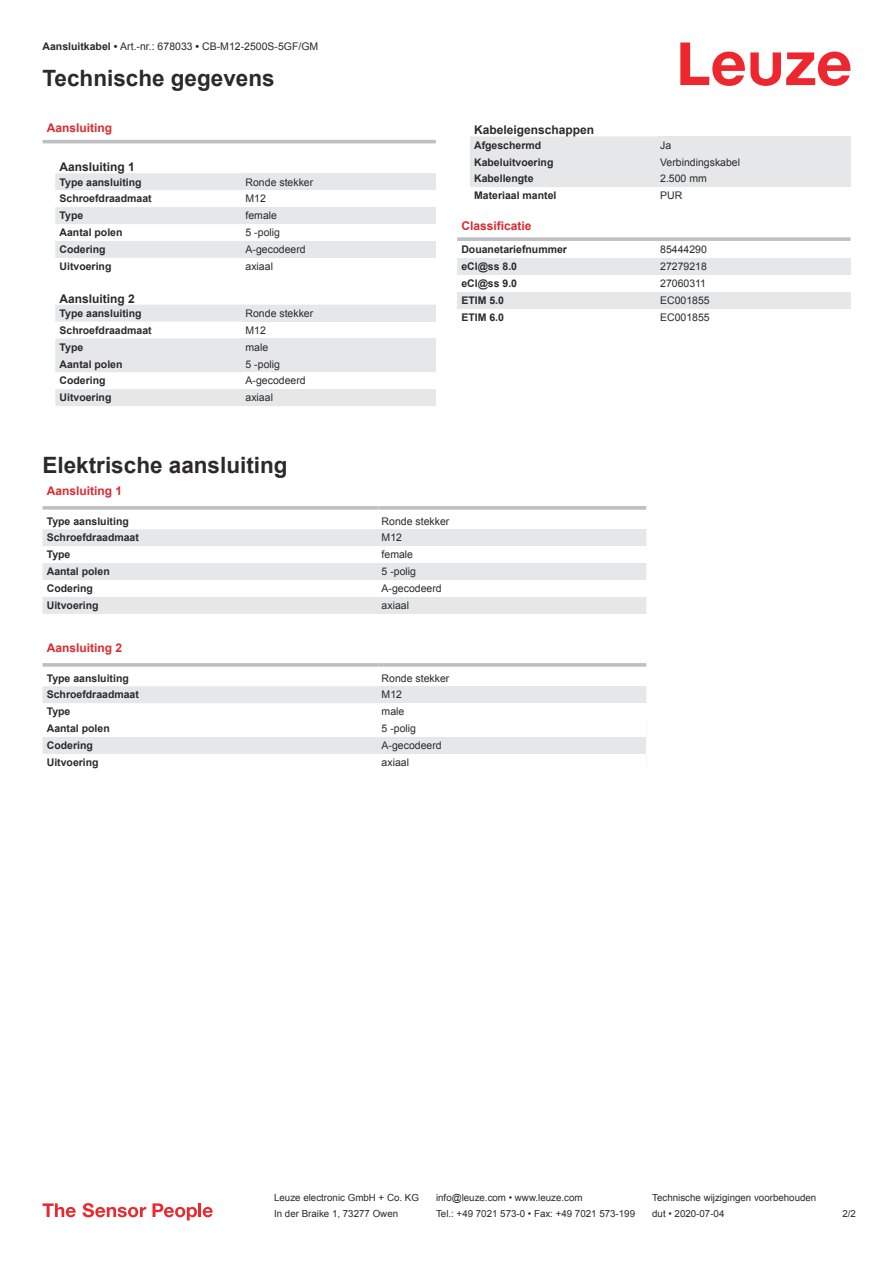
<style>
.page{position:relative;width:893px;height:1263px;background:#fff}
.page>*{position:absolute;margin:0;border:0;box-sizing:border-box;transform-origin:0 0}
.t1{font:700 22.5px "Arial";color:#2b292a}
.t2{font:700 12px "Arial";color:#db2a30}
.t3{font:700 12px "Arial";color:#2b292a}
.t4{font:700 10.5px "Arial";color:#2b292a}
.t5{font:10.5px "Arial";color:#2b292a}
.t6{font:9.75px "Arial";color:#2b292a}
.s1{font-weight:700}
</style>
<div class="page">
<svg style="left:680px;top:43px;width:170px;height:43px"></svg>
<svg style="left:55px;top:173px;width:187px;height:233px;fill:#eeeef0"></svg>
<hr style="left:43px;top:140px;width:393px;height:3px;background:#bdbfc1">
<div style="left:242px;top:173px;width:194px;height:17px;background:#e6e7e9"></div>
<div style="left:242px;top:207px;width:194px;height:17px;background:#e6e7e9"></div>
<div style="left:242px;top:241px;width:194px;height:17px;background:#e6e7e9"></div>
<div style="left:242px;top:305px;width:194px;height:17px;background:#e6e7e9"></div>
<div style="left:242px;top:338px;width:194px;height:17px;background:#e6e7e9"></div>
<div style="left:242px;top:355px;width:194px;height:17px;background:#e6e7e9"></div>
<div style="left:242px;top:389px;width:194px;height:17px;background:#e6e7e9"></div>
<svg style="left:43px;top:529px;width:335px;height:85px;fill:#e6e7e9"></svg>
<svg style="left:43px;top:506px;width:335px;height:4px"></svg>
<svg style="left:378px;top:506px;width:268px;height:4px"></svg>
<div style="left:378px;top:529px;width:268px;height:17px;background:#e6e7e9"></div>
<div style="left:378px;top:563px;width:268px;height:17px;background:#e6e7e9"></div>
<div style="left:378px;top:597px;width:268px;height:17px;background:#e6e7e9"></div>
<svg style="left:43px;top:686px;width:335px;height:68px"></svg>
<svg style="left:43px;top:663px;width:335px;height:4px"></svg>
<svg style="left:378px;top:663px;width:268px;height:4px"></svg>
<div style="left:378px;top:686px;width:268px;height:17px;background:#e6e7e9"></div>
<div style="left:378px;top:737px;width:268px;height:17px;background:#e6e7e9"></div>
<div style="left:470px;top:136px;width:187px;height:51px;background:#e6e7e9"></div>
<div style="left:657px;top:136px;width:193px;height:17px;background:#e6e7e9"></div>
<div style="left:657px;top:153px;width:193px;height:17px;background:#e6e7e9"></div>
<div style="left:657px;top:170px;width:193px;height:17px;background:#e6e7e9"></div>
<svg style="left:457px;top:237px;width:393px;height:4px;background:#c3c5c7"></svg>
<div style="left:457px;top:258px;width:200px;height:17px;background:#e6e7e9"></div>
<div style="left:657px;top:258px;width:193px;height:17px;background:#e6e7e9"></div>
<div style="left:457px;top:292px;width:200px;height:17px;background:#e6e7e9"></div>
<div style="left:657px;top:292px;width:193px;height:17px;background:#e6e7e9"></div>
<svg style="left:43px;top:1203px;width:33px;height:14px"></svg>
<svg style="left:83px;top:1203px;width:63px;height:14px"></svg>
<svg style="left:153px;top:1203px;width:44px;height:17px"></svg>
<hr style="left:198px;top:1203px;width:3px;height:14px;background:#ed272d">
<svg style="left:203px;top:1207px;width:10px;height:10px"></svg>
<p class="t5" style="left:43px;top:43px;width:277px"><span class="s1">Aansluitkabel •</span> Art.-nr.: 678033 <span class="s1">•</span> CB-M12-2500S-5GF/GM</p>
<h1 class="t1" style="left:43px;top:70px;width:234px">Technische gegevens</h1>
<p class="t2" style="left:47px;top:123px;width:67px">Aansluiting</p>
<p class="t3" style="left:60px;top:162px;width:77px">Aansluiting 1</p>
<p class="t4" style="left:60px;top:178px;width:84px">Type aansluiting</p>
<p class="t5" style="left:246px;top:178px;width:69px">Ronde stekker</p>
<p class="t4" style="left:60px;top:195px;width:94px">Schroefdraadmaat</p>
<p class="t5" style="left:246px;top:195px;width:22px">M12</p>
<p class="t4" style="left:60px;top:212px;width:25px">Type</p>
<p class="t5" style="left:246px;top:212px;width:33px">female</p>
<p class="t4" style="left:60px;top:229px;width:65px">Aantal polen</p>
<p class="t5" style="left:246px;top:229px;width:36px">5 -polig</p>
<p class="t4" style="left:60px;top:245px;width:48px">Codering</p>
<p class="t5" style="left:246px;top:245px;width:62px">A-gecodeerd</p>
<p class="t4" style="left:60px;top:262px;width:53px">Uitvoering</p>
<p class="t5" style="left:246px;top:262px;width:29px">axiaal</p>
<p class="t3" style="left:60px;top:294px;width:77px">Aansluiting 2</p>
<p class="t4" style="left:60px;top:309px;width:84px">Type aansluiting</p>
<p class="t5" style="left:246px;top:309px;width:69px">Ronde stekker</p>
<p class="t4" style="left:60px;top:326px;width:94px">Schroefdraadmaat</p>
<p class="t5" style="left:246px;top:326px;width:22px">M12</p>
<p class="t4" style="left:60px;top:343px;width:25px">Type</p>
<p class="t5" style="left:246px;top:343px;width:24px">male</p>
<p class="t4" style="left:60px;top:360px;width:65px">Aantal polen</p>
<p class="t5" style="left:246px;top:360px;width:36px">5 -polig</p>
<p class="t4" style="left:60px;top:377px;width:48px">Codering</p>
<p class="t5" style="left:246px;top:377px;width:62px">A-gecodeerd</p>
<p class="t4" style="left:60px;top:394px;width:53px">Uitvoering</p>
<p class="t5" style="left:246px;top:394px;width:29px">axiaal</p>
<p class="t3" style="left:474px;top:126px;width:122px">Kabeleigenschappen</p>
<p class="t4" style="left:474px;top:141px;width:69px">Afgeschermd</p>
<p class="t5" style="left:660px;top:141px;width:13px">Ja</p>
<p class="t4" style="left:474px;top:158px;width:81px">Kabeluitvoering</p>
<p class="t5" style="left:660px;top:158px;width:81px">Verbindingskabel</p>
<p class="t4" style="left:474px;top:175px;width:61px">Kabellengte</p>
<p class="t5" style="left:660px;top:175px;width:48px">2.500 mm</p>
<p class="t4" style="left:474px;top:192px;width:84px">Materiaal mantel</p>
<p class="t5" style="left:660px;top:192px;width:24px">PUR</p>
<p class="t2" style="left:461px;top:221px;width:72px">Classificatie</p>
<p class="t4" style="left:461px;top:245px;width:107px">Douanetariefnummer</p>
<p class="t5" style="left:660px;top:245px;width:48px">85444290</p>
<p class="t4" style="left:461px;top:262px;width:57px">eCl@ss 8.0</p>
<p class="t5" style="left:660px;top:262px;width:48px">27279218</p>
<p class="t4" style="left:461px;top:279px;width:57px">eCl@ss 9.0</p>
<p class="t5" style="left:660px;top:279px;width:47px">27060311</p>
<p class="t4" style="left:461px;top:296px;width:44px">ETIM 5.0</p>
<p class="t5" style="left:660px;top:296px;width:51px">EC001855</p>
<p class="t4" style="left:461px;top:313px;width:44px">ETIM 6.0</p>
<p class="t5" style="left:660px;top:313px;width:51px">EC001855</p>
<h1 class="t1" style="left:43px;top:457px;width:247px">Elektrische aansluiting</h1>
<p class="t2" style="left:47px;top:486px;width:77px">Aansluiting 1</p>
<p class="t4" style="left:47px;top:517px;width:84px">Type aansluiting</p>
<p class="t5" style="left:382px;top:517px;width:69px">Ronde stekker</p>
<p class="t4" style="left:47px;top:534px;width:94px">Schroefdraadmaat</p>
<p class="t5" style="left:382px;top:534px;width:22px">M12</p>
<p class="t4" style="left:47px;top:551px;width:25px">Type</p>
<p class="t5" style="left:382px;top:551px;width:33px">female</p>
<p class="t4" style="left:47px;top:568px;width:65px">Aantal polen</p>
<p class="t5" style="left:382px;top:568px;width:36px">5 -polig</p>
<p class="t4" style="left:47px;top:584px;width:48px">Codering</p>
<p class="t5" style="left:382px;top:584px;width:62px">A-gecodeerd</p>
<p class="t4" style="left:47px;top:601px;width:53px">Uitvoering</p>
<p class="t5" style="left:382px;top:601px;width:29px">axiaal</p>
<p class="t2" style="left:47px;top:643px;width:77px">Aansluiting 2</p>
<p class="t4" style="left:47px;top:674px;width:84px">Type aansluiting</p>
<p class="t5" style="left:382px;top:674px;width:69px">Ronde stekker</p>
<p class="t4" style="left:47px;top:691px;width:94px">Schroefdraadmaat</p>
<p class="t5" style="left:382px;top:691px;width:22px">M12</p>
<p class="t4" style="left:47px;top:708px;width:25px">Type</p>
<p class="t5" style="left:382px;top:708px;width:24px">male</p>
<p class="t4" style="left:47px;top:725px;width:65px">Aantal polen</p>
<p class="t5" style="left:382px;top:725px;width:36px">5 -polig</p>
<p class="t4" style="left:47px;top:741px;width:48px">Codering</p>
<p class="t5" style="left:382px;top:741px;width:62px">A-gecodeerd</p>
<p class="t4" style="left:47px;top:758px;width:53px">Uitvoering</p>
<p class="t5" style="left:382px;top:758px;width:29px">axiaal</p>
<p class="t6" style="left:274px;top:1194px;width:146px">Leuze electronic GmbH + Co. KG</p>
<p class="t6" style="left:436px;top:1194px;width:148px">info@leuze.com • www.leuze.com</p>
<p class="t6" style="left:652px;top:1194px;width:166px">Technische wijzigingen voorbehouden</p>
<p class="t6" style="left:274px;top:1210px;width:126px">In der Braike 1, 73277 Owen</p>
<p class="t6" style="left:436px;top:1210px;width:201px">Tel.: +49 7021 573-0 • Fax: +49 7021 573-199</p>
<p class="t6" style="left:652px;top:1210px;width:74px">dut • 2020-07-04</p>
<p class="t6" style="left:842px;top:1210px;width:15px">2 /2</p>
</div>
